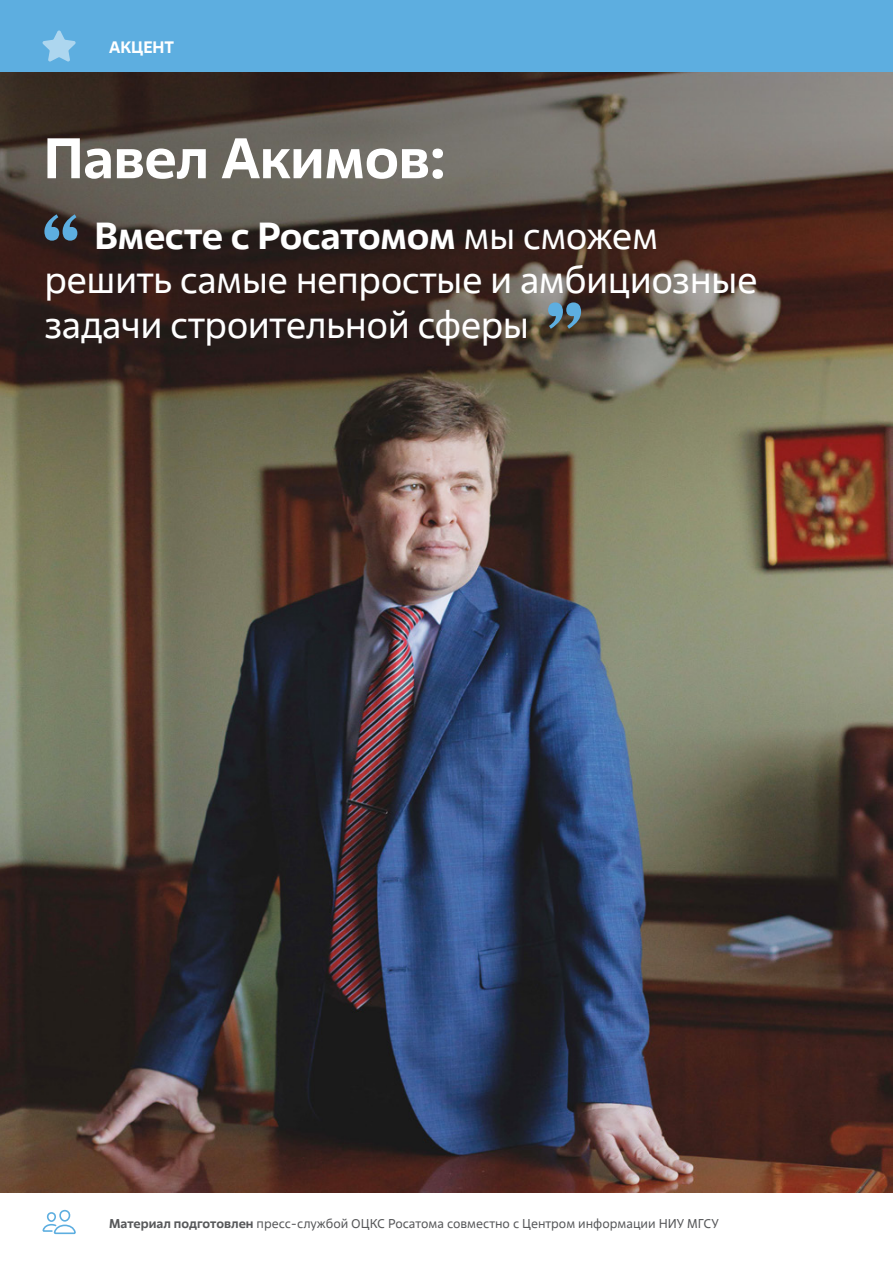
<style>
.page{position:relative;width:893px;height:1263px;background:#fff}
.page>*{position:absolute;margin:0;border:0;box-sizing:border-box;transform-origin:0 0}
.t1{font:700 57px "Rosatom";letter-spacing:-.01em;color:#fff}
.t2{font:37.5px/44.2px "Rosatom";letter-spacing:-.015em;color:#fff}
.t3{font:700 16.5px "Rosatom";color:#fff}
.t4{font:12.75px "Rosatom";color:#57585a}
.s1{font-weight:700}
</style>
<div class="page">
<img style="left:0;top:71px;width:893px;height:1121px">
<div style="left:0;top:0;width:893px;height:71px;background:#5daee0"></div>
<svg style="left:44px;top:214px;width:33px;height:27px"></svg>
<svg style="left:548px;top:302px;width:33px;height:27px"></svg>
<svg style="left:42px;top:30px;width:34px;height:32px"></svg>
<div style="left:59px;top:1210px;width:11px;height:12px;border:2px solid #5daee0;border-radius:50%"></div>
<div style="left:47px;top:1212px;width:9px;height:10px;border:2px solid #5daee0;border-radius:50%"></div>
<svg style="left:42px;top:1223px;width:34px;height:12px"></svg>
<p class="t3" style="left:109px;top:37px;width:67px">АКЦЕНТ</p>
<p class="t1" style="left:44px;top:121px;width:404px">Павел Акимов:</p>
<p class="t2" style="left:44px;top:213px;width:715px;text-indent:50px"><span class="s1">Вместе с Росатомом</span> мы сможем решить самые непростые и амбициозные задачи строительной сферы</p>
<p class="t4" style="left:109px;top:1215px;width:611px"><span class="s1">Материал подготовлен</span> пресс-службой ОЦКС Росатома совместно с Центром информации НИУ МГСУ</p>
</div>
